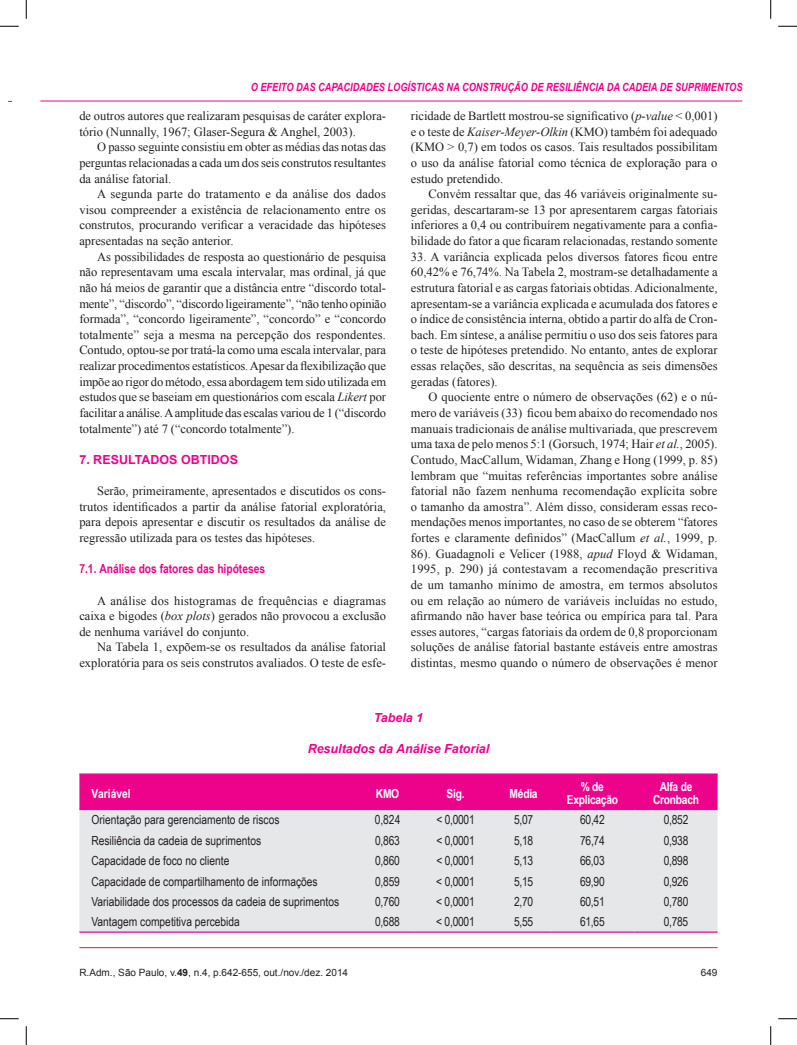
<style>
.page{position:relative;width:797px;height:1045px;background:#fff}
.page>*{position:absolute;margin:0;border:0;box-sizing:border-box;transform-origin:0 0}
.t1{font:12.5px/15.6px "Times New Roman";color:#231f20;text-align:justify}
.t2{font:12.5px "Arial Narrow";color:#231f20}
.t3{font:700 12.5px/13.8px "Arial Narrow";letter-spacing:-.02em;color:#fff;text-align:center}
.t4{font:italic 700 12.5px "Arial";color:#ed028c}
.t5{font:700 12.5px "Arial Narrow";color:#ed028c}
.t6{font:700 12.5px "Arial";color:#ed028c}
.t7{font:700 12.5px "Arial Narrow";color:#fff}
.t8{font:italic 700 11.25px "Arial Narrow";color:#ed028c}
.t9{font:10px "Arial";color:#231f20}
.s1{font-style:italic}
.s2{font-weight:700}
</style>
<div class="page">
<hr style="left:79px;top:947px;width:638px;height:1px;background:#ed028c">
<hr style="left:40px;top:101px;width:702px;height:1px;background:#ed028c">
<div style="left:79px;top:774px;width:638px;height:35px;background:#ed028c"></div>
<div style="left:79px;top:810px;width:638px;height:121px;background:#e6e7e9"></div>
<hr style="left:79px;top:773px;width:282px;height:1px;background:#ed028c">
<hr style="left:361px;top:773px;width:53px;height:1px;background:#ed028c">
<hr style="left:414px;top:773px;width:83px;height:1px;background:#ed028c">
<hr style="left:497px;top:773px;width:53px;height:1px;background:#ed028c">
<hr style="left:550px;top:773px;width:84px;height:1px;background:#ed028c">
<hr style="left:634px;top:773px;width:83px;height:1px;background:#ed028c">
<hr style="left:79px;top:809px;width:282px;height:1px;background:#ed028c">
<hr style="left:361px;top:809px;width:53px;height:1px;background:#ed028c">
<hr style="left:414px;top:809px;width:83px;height:1px;background:#ed028c">
<hr style="left:497px;top:809px;width:53px;height:1px;background:#ed028c">
<hr style="left:550px;top:809px;width:84px;height:1px;background:#ed028c">
<hr style="left:634px;top:809px;width:83px;height:1px;background:#ed028c">
<hr style="left:79px;top:931px;width:282px;height:1px;background:#ed028c">
<hr style="left:361px;top:931px;width:53px;height:1px;background:#ed028c">
<hr style="left:414px;top:931px;width:83px;height:1px;background:#ed028c">
<hr style="left:497px;top:931px;width:53px;height:1px;background:#ed028c">
<hr style="left:550px;top:931px;width:84px;height:1px;background:#ed028c">
<hr style="left:634px;top:931px;width:83px;height:1px;background:#ed028c">
<svg style="left:0;top:25px;width:19px;height:2px"></svg>
<svg style="left:778px;top:25px;width:19px;height:2px"></svg>
<svg style="left:0;top:1018px;width:19px;height:1px"></svg>
<svg style="left:778px;top:1018px;width:19px;height:1px"></svg>
<svg style="left:25px;top:0;width:2px;height:19px"></svg>
<svg style="left:25px;top:1026px;width:2px;height:19px"></svg>
<svg style="left:770px;top:0;width:1px;height:19px"></svg>
<svg style="left:770px;top:1026px;width:1px;height:19px"></svg>
<p class="t8" style="left:251px;top:79px;width:493px">O EFEITO DAS CAPACIDADES LOGÍSTICAS NA CONSTRUÇÃO DE RESILIÊNCIA DA CADEIA DE SUPRIMENTOS</p>
<p class="t1" style="left:79px;top:108px;width:308px">de outros autores que realizaram pesquisas de caráter explora&shy;tório (Nunnally, 1967; Glaser-Segura &amp; Anghel, 2003).</p>
<p class="t1" style="left:79px;top:139px;width:308px;text-indent:18px">O passo seguinte consistiu em obter as médias das notas das perguntas relacionadas a cada um dos seis construtos resultantes da análise fatorial.</p>
<p class="t1" style="left:79px;top:186px;width:308px;text-indent:18px">A segunda parte do tratamento e da análise dos dados visou compreender a existência de relacionamento entre os construtos, procurando verificar a veracidade das hipóteses apresentadas na seção anterior.</p>
<p class="t1" style="left:79px;top:248px;width:308px;text-indent:18px">As possibilidades de resposta ao questionário de pesquisa não representavam uma escala intervalar, mas ordinal, já que não há meios de garantir que a distância entre “discordo total&shy;mente”, “discordo”, “discordo ligeiramente”, “não tenho opinião formada”, “concordo ligeiramente”, “concordo” e “concordo totalmente” seja a mesma na percepção dos respondentes.<br>Contudo, optou-se por tratá-la como uma escala intervalar, para realizar procedimentos estatísticos. Apesar da flexibilização que impõe ao rigor do método, essa abordagem tem sido utilizada em estudos que se baseiam em questionários com escala <span class="s1">Likert</span> por facilitar a análise. A amplitude das escalas variou de 1 (“discordo totalmente”) até 7 (“concordo totalmente”).</p>
<p class="t6" style="left:79px;top:452px;width:160px">7. RESULTADOS OBTIDOS</p>
<p class="t1" style="left:79px;top:483px;width:308px;text-indent:18px">Serão, primeiramente, apresentados e discutidos os cons&shy;trutos identificados a partir da análise fatorial exploratória, para depois apresentar e discutir os resultados da análise de regressão utilizada para os testes das hipóteses.</p>
<p class="t5" style="left:79px;top:559px;width:187px">7.1. Análise dos fatores das hipóteses</p>
<p class="t1" style="left:79px;top:592px;width:308px;text-indent:18px">A análise dos histogramas de frequências e diagramas caixa e bigodes (<span class="s1">box plots</span>) gerados não provocou a exclusão de nenhuma variável do conjunto.</p>
<p class="t1" style="left:79px;top:639px;width:308px;text-align:right">Na Tabela 1, expõem-se os resultados da análise fatorial exploratória para os seis construtos avaliados. O teste de esfe-</p>
<p class="t1" style="left:411px;top:108px;width:308px">ricidade de Bartlett mostrou-se significativo (<span class="s1">p-value</span> &lt; 0,001) e o teste de <span class="s1">Kaiser-Meyer-Olkin</span> (KMO) também foi adequado (KMO &gt; 0,7) em todos os casos. Tais resultados possibilitam o uso da análise fatorial como técnica de exploração para o estudo pretendido.</p>
<p class="t1" style="left:411px;top:186px;width:308px;text-indent:18px">Convém ressaltar que, das 46 variáveis originalmente su&shy;geridas, descartaram-se 13 por apresentarem cargas fatoriais inferiores a 0,4 ou contribuírem negativamente para a confia&shy;bilidade do fator a que ficaram relacionadas, restando somente</p>
<p class="t1" style="left:411px;top:248px;width:308px">33. A variância explicada pelos diversos fatores ficou entre 60,42% e 76,74%. Na Tabela 2, mostram-se detalhadamente a estrutura fatorial e as cargas fatoriais obtidas. Adicionalmente, apresentam-se a variância explicada e acumulada dos fatores e o índice de consistência interna, obtido a partir do alfa de Cron&shy;bach. Em síntese, a análise permitiu o uso dos seis fatores para o teste de hipóteses pretendido. No entanto, antes de explorar essas relações, são descritas, na sequência as seis dimensões geradas (fatores).</p>
<p class="t1" style="left:411px;top:389px;width:308px;text-indent:18px">O quociente entre o número de observações (62) e o nú&shy;mero de variáveis (33) ficou bem abaixo do recomendado nos manuais tradicionais de análise multivariada, que prescrevem uma taxa de pelo menos 5:1 (Gorsuch, 1974; Hair <span class="s1">et al.</span>, 2005).<br>Contudo, MacCallum, Widaman, Zhang e Hong (1999, p. 85) lembram que “muitas referências importantes sobre análise fatorial não fazem nenhuma recomendação explícita sobre o tamanho da amostra”. Além disso, consideram essas reco&shy;mendações menos importantes, no caso de se obterem “fatores fortes e claramente definidos” (MacCallum <span class="s1">et al.</span>, 1999, p.<br>86). Guadagnoli e Velicer (1988, <span class="s1">apud</span> Floyd &amp; Widaman, 1995, p. 290) já contestavam a recomendação prescritiva de um tamanho mínimo de amostra, em termos absolutos ou em relação ao número de variáveis incluídas no estudo, afirmando não haver base teórica ou empírica para tal. Para esses autores, “cargas fatoriais da ordem de 0,8 proporcionam soluções de análise fatorial bastante estáveis entre amostras distintas, mesmo quando o número de observações é menor</p>
<p class="t4" style="left:374px;top:710px;width:51px">Tabela 1</p>
<p class="t4" style="left:308px;top:741px;width:183px">Resultados da Análise Fatorial</p>
<p class="t7" style="left:91px;top:783px;width:41px">Variável</p>
<p class="t3" style="left:376px;top:785px;width:25px">KMO</p>
<p class="t3" style="left:446px;top:785px;width:20px">Sig.</p>
<p class="t3" style="left:509px;top:785px;width:30px">Média</p>
<p class="t3" style="left:566px;top:779px;width:53px">% de<br>Explicação</p>
<p class="t3" style="left:653px;top:779px;width:48px">Alfa de<br>Cronbach</p>
<p class="t2" style="left:91px;top:810px;width:190px">Orientação para gerenciamento de riscos</p>
<p class="t2" style="left:375px;top:810px;width:27px">0,824</p>
<p class="t2" style="left:436px;top:810px;width:40px">&lt; 0,0001</p>
<p class="t2" style="left:514px;top:810px;width:21px">5,07</p>
<p class="t2" style="left:580px;top:810px;width:26px">60,42</p>
<p class="t2" style="left:663px;top:810px;width:26px">0,852</p>
<p class="t2" style="left:91px;top:831px;width:171px">Resiliência da cadeia de suprimentos</p>
<p class="t2" style="left:375px;top:831px;width:26px">0,863</p>
<p class="t2" style="left:436px;top:831px;width:40px">&lt; 0,0001</p>
<p class="t2" style="left:514px;top:831px;width:21px">5,18</p>
<p class="t2" style="left:580px;top:831px;width:26px">76,74</p>
<p class="t2" style="left:663px;top:831px;width:26px">0,938</p>
<p class="t2" style="left:91px;top:851px;width:139px">Capacidade de foco no cliente</p>
<p class="t2" style="left:375px;top:851px;width:26px">0,860</p>
<p class="t2" style="left:436px;top:851px;width:40px">&lt; 0,0001</p>
<p class="t2" style="left:514px;top:851px;width:21px">5,13</p>
<p class="t2" style="left:580px;top:851px;width:26px">66,03</p>
<p class="t2" style="left:663px;top:851px;width:26px">0,898</p>
<p class="t2" style="left:91px;top:872px;width:228px">Capacidade de compartilhamento de informações</p>
<p class="t2" style="left:375px;top:872px;width:26px">0,859</p>
<p class="t2" style="left:436px;top:872px;width:40px">&lt; 0,0001</p>
<p class="t2" style="left:514px;top:872px;width:21px">5,15</p>
<p class="t2" style="left:580px;top:872px;width:26px">69,90</p>
<p class="t2" style="left:663px;top:872px;width:26px">0,926</p>
<p class="t2" style="left:91px;top:892px;width:249px">Variabilidade dos processos da cadeia de suprimentos</p>
<p class="t2" style="left:375px;top:892px;width:26px">0,760</p>
<p class="t2" style="left:436px;top:892px;width:40px">&lt; 0,0001</p>
<p class="t2" style="left:514px;top:892px;width:21px">2,70</p>
<p class="t2" style="left:580px;top:892px;width:26px">60,51</p>
<p class="t2" style="left:663px;top:892px;width:26px">0,780</p>
<p class="t2" style="left:91px;top:913px;width:150px">Vantagem competitiva percebida</p>
<p class="t2" style="left:375px;top:913px;width:26px">0,688</p>
<p class="t2" style="left:436px;top:913px;width:40px">&lt; 0,0001</p>
<p class="t2" style="left:514px;top:913px;width:21px">5,55</p>
<p class="t2" style="left:580px;top:913px;width:26px">61,65</p>
<p class="t2" style="left:663px;top:913px;width:26px">0,785</p>
<p class="t9" style="left:79px;top:967px;width:270px">R.Adm., São Paulo, v.<span class="s2">49</span>, n.4, p.642-655, out./nov./dez. 2014</p>
<p class="t9" style="left:701px;top:967px;width:18px">649</p>
</div>
